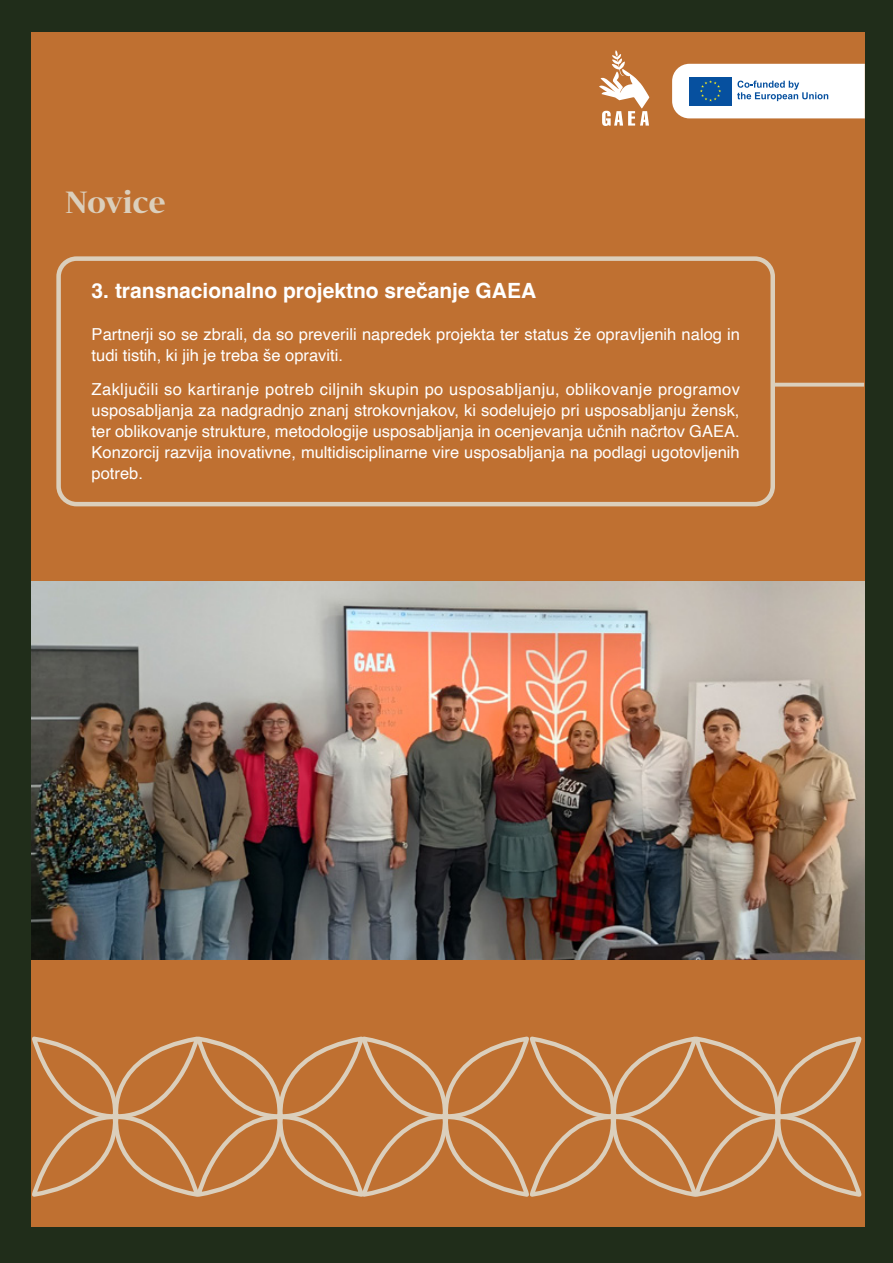
<style>
.page{position:relative;width:893px;height:1263px;background:#202d1a}
.page>*{position:absolute;margin:0;border:0;box-sizing:border-box;transform-origin:0 0}
.t1{font:700 28.5px "Bw Darius";letter-spacing:-.005em;color:#dbcfbc}
.t2{font:700 21px "Helvetica";color:#fff}
.t3{font:16.5px/21px "Helvetica";color:#fff}
</style>
<div class="page">
<div style="left:31px;top:32px;width:834px;height:1194px;background:#bf7031"></div>
<img style="left:32px;top:581px;width:832px;height:378px">
<svg style="left:672px;top:64px;width:193px;height:54px;background:#d7e1ec"></svg>
<svg style="left:599px;top:50px;width:50px;height:76px"></svg>
<svg style="left:32px;top:1039px;width:830px;height:155px"></svg>
<div style="left:56px;top:256px;width:719px;height:250px;border:4px solid #dbcfbc;border-radius:18px"></div>
<svg style="left:775px;top:383px;width:89px;height:4px"></svg>
<h1 class="t1" style="left:65px;top:183px;width:102px">Novice</h1>
<p class="t2" style="left:92px;top:277px;width:446px">3. transnacionalno projektno srečanje GAEA</p>
<p class="t3" style="left:92px;top:324px;width:650px">Partnerji so se zbrali, da so preverili napredek projekta ter status že opravljenih nalog in tudi tistih, ki jih je treba še opraviti.</p>
<p class="t3" style="left:92px;top:379px;width:650px;text-align:justify">Zaključili so kartiranje potreb ciljnih skupin po usposabljanju, oblikovanje programov usposabljanja za nadgradnjo znanj strokovnjakov, ki sodelujejo pri usposabljanju žensk, ter oblikovanje strukture, metodologije usposabljanja in ocenjevanja učnih načrtov GAEA.<br>Konzorcij razvija inovativne, multidisciplinarne vire usposabljanja na podlagi ugotovljenih potreb.</p>
</div>
